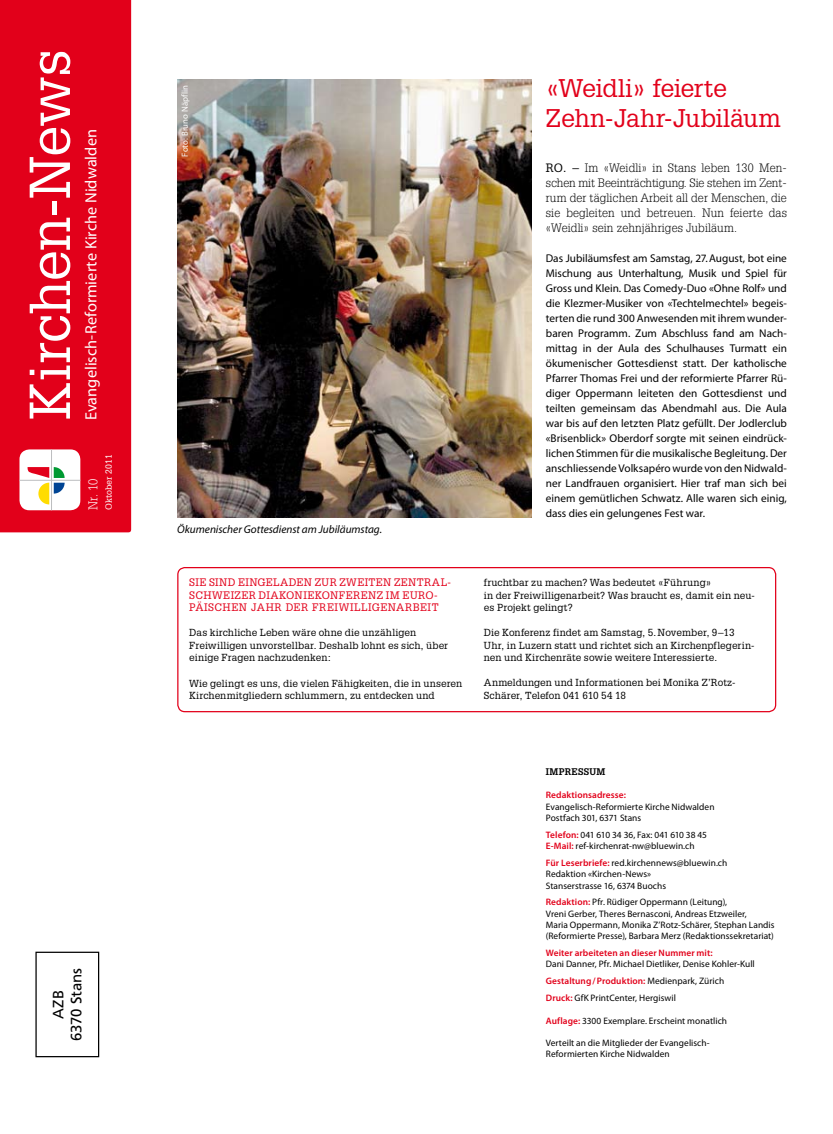
<style>
.page{position:relative;width:833px;height:1134px;background:#fff}
.page>*{position:absolute;margin:0;border:0;box-sizing:border-box;transform-origin:0 0}
.t1{font:56.25px "Glypha LT Std";letter-spacing:-.005em;color:#fff}
.t2{font:25px/30px "Glypha LT Std";letter-spacing:-.005em;color:#e2001a}
.t3{font:16.25px "Myriad Pro";letter-spacing:.005em;color:#fff}
.t4{font:15px/18px "Frutiger LT";letter-spacing:-.01em;color:#000;text-align:center}
.t5{font:300 12.5px "Glypha LT Std";color:#fff}
.t6{font:300 11.88px/15px "Glypha LT Std";letter-spacing:.01em;color:#000}
.t7{font:11.25px/15px "Myriad Pro";color:#000;text-align:justify}
.t8{font:italic 11.25px "Myriad Pro";color:#000}
.t9{font:10.62px/12.5px "Glypha LT Std";letter-spacing:.04em;color:#e2001a}
.t10{font:10px/12.5px "Glypha LT Std";letter-spacing:.01em;color:#000}
.t11{font:9.38px/11.2px "Myriad Pro";letter-spacing:.005em;color:#000}
.t12{font:600 9.38px "Myriad Pro";letter-spacing:.005em;color:#e2001a}
.t13{font:700 9.38px "Glypha LT Std";color:#000}
.t14{font:8.75px "Myriad Pro";letter-spacing:.005em;color:#fff}
.t15{font:8.75px "Glypha LT Std";letter-spacing:.01em;color:#fff}
.s1{font-weight:400}
.s2{font-weight:600;color:#e2001a}
</style>
<div class="page">
<img style="left:177px;top:79px;width:354px;height:438px">
<div style="left:35px;top:952px;width:64px;height:105px;border:1px solid #000"></div>
<div style="left:0;top:0;width:131px;height:532px;background:#e2001a"></div>
<div style="left:19px;top:449px;width:61px;height:61px;background:#fff;border-radius:10px"></div>
<svg style="left:28px;top:467px;width:37px;height:37px"></svg>
<hr style="left:19px;top:480px;width:61px;height:1px;background:#bcbdbf">
<hr style="left:51px;top:449px;width:1px;height:61px;background:#bcbdbf">
<div style="left:177px;top:567px;width:599px;height:145px;border:1px solid #e2001a;border-radius:7px"></div>
<h1 class="t1" style="left:16px;top:420px;width:373px;rotate:-90deg">Kirchen-News</h1>
<h3 class="t3" style="left:81px;top:420px;width:293px;rotate:-90deg">Evangelisch-Reformierte Kirche Nidwalden</h3>
<p class="t15" style="left:103px;top:510px;width:58px;rotate:-90deg">Oktober 2011</p>
<p class="t5" style="left:86px;top:510px;width:33px;rotate:-90deg">Nr. 10</p>
<h3 class="t4" style="left:49px;top:1041px;width:75px;rotate:-90deg">AZB<br>6370 Stans</h3>
<p class="t14" style="left:179px;top:157px;width:73px;rotate:-90deg">Foto: Bruno Näpflin</p>
<p class="t8" style="left:177px;top:522px;width:206px">Ökumenischer Gottesdienst am Jubiläumstag.</p>
<p class="t9" style="left:189px;top:576px;width:134px">Sie sind eingeladen zur</p>
<p class="t9" style="left:339px;top:576px;width:78px">zweiten Zentra</p>
<p class="t9" style="left:441px;top:576px;width:12px">l-</p>
<p class="t9" style="left:189px;top:589px;width:250px">schweizer Diakoniekonferenz im euro&shy;päischen Jahr der Freiwilligenarb</p>
<p class="t9" style="left:420px;top:601px;width:17px">eit</p>
<p class="t10" style="left:189px;top:626px;width:260px">Das kirchliche Leben wäre ohne die unzähligen<br>Freiwilligen unvorstellbar. Deshalb lohnt es sich, über einige Fragen nachzudenken:</p>
<p class="t10" style="left:189px;top:676px;width:274px">Wie gelingt es uns, die vielen Fähigkeiten, die in unseren<br>Kirchenmitgliedern schlummern, zu entdecken und</p>
<h2 class="t2" style="left:546px;top:73px;width:236px">«Weidli» feierte<br>Zehn-Jahr-Jubiläum</h2>
<p class="t6" style="left:546px;top:161px;width:242px"><span class="s1">RO. –</span> Im «Weidli» in Stans leben 130 Men&shy;schen mit Beeinträchtigung. Sie stehen im Zent&shy;rum der täglichen Arbeit all der Menschen, die sie begleiten und betreuen. Nun feierte das «Weidli» sein zehnjähriges Jubiläum.</p>
<p class="t7" style="left:546px;top:251px;width:242px">Das Jubiläumsfest am Samstag, 27.August, bot eine Mischung aus Unterhaltung, Musik und Spiel für Gross und Klein. Das Comedy-Duo «Ohne Rolf» und die Klezmer-Musiker von «Techtelmechtel» begeis&shy;terten die rund 300 Anwesenden mit ihrem wunder&shy;baren Programm. Zum Abschluss fand am Nach&shy;mittag in der Aula des Schulhauses Turmatt ein ökumenischer Gottesdienst statt. Der katholische Pfarrer Thomas Frei und der reformierte Pfarrer Rü&shy;diger Oppermann leiteten den Gottesdienst und teilten gemeinsam das Abendmahl aus. Die Aula war bis auf den letzten Platz gefüllt. Der Jodlerclub «Brisenblick» Oberdorf sorgte mit seinen eindrück&shy;lichen Stimmen für die musikalische Begleitung. Der anschliessende Volksapéro wurde von den Nidwald&shy;ner Landfrauen organisiert. Hier traf man sich bei einem gemütlichen Schwatz. Alle waren sich einig, dass dies ein gelungenes Fest war.</p>
<p class="t10" style="left:484px;top:576px;width:272px">fruchtbar zu machen? Was bedeutet «Führung»<br>in der Freiwilligenarbeit? Was braucht es, damit ein neu&shy;es Projekt gelingt?</p>
<p class="t10" style="left:484px;top:626px;width:272px">Die Konferenz findet am Samstag, 5.November, 9–13<br>Uhr, in Luzern statt und richtet sich an Kirchenpflegerin&shy;nen und Kirchenräte sowie weitere Interessierte.</p>
<p class="t10" style="left:484px;top:676px;width:253px">Anmeldungen und Informationen bei Monika Z’Rotz-<br>Schärer, Telefon 041 610 54 18</p>
<p class="t13" style="left:546px;top:766px;width:8px">IMPRESSUM</p>
<p class="t12" style="left:546px;top:789px;width:81px">Redaktionsadresse:</p>
<p class="t11" style="left:546px;top:801px;width:170px">Evangelisch-Reformierte Kirche Nidwalden<br>Postfach 301, 6371 Stans</p>
<p class="t11" style="left:546px;top:829px;width:163px"><span class="s2">Telefon:</span> 041 610 34 36, Fax: 041 610 38 45<br><span class="s2">E-Mail:</span> ref-kirchenrat-nw@bluewin.ch</p>
<p class="t11" style="left:546px;top:857px;width:183px"><span class="s2">Für Leserbriefe:</span> red.kirchennews@bluewin.ch<br>Redaktion «Kirchen-News»<br>Stanserstrasse 16, 6374 Buochs</p>
<p class="t11" style="left:546px;top:896px;width:230px"><span class="s2">Redaktion:</span> Pfr. Rüdiger Oppermann (Leitung),<br>Vreni Gerber, Theres Bernasconi, Andreas Etzweiler,<br>Maria Oppermann, Monika Z’Rotz-Schärer, Stephan Landis (Reformierte Presse), Barbara Merz (Redaktionssekretariat)</p>
<p class="t12" style="left:546px;top:947px;width:168px">Weiter arbeiteten an dieser Nummer mit:</p>
<p class="t11" style="left:546px;top:955px;width:210px;line-height:16.9px">Dani Danner, Pfr. Michael Dietliker, Denise Kohler-Kull<br><span class="s2">Gestaltung/Produktion:</span> Medienpark, Zürich<br><span class="s2">Druck:</span> GfK PrintCenter, Hergiswil</p>
<p class="t11" style="left:546px;top:1014px;width:183px"><span class="s2">Auflage:</span> 3300 Exemplare. Erscheint monatlich</p>
<p class="t11" style="left:546px;top:1037px;width:165px">Verteilt an die Mitglieder der Evangelisch-<br>Reformierten Kirche Nidwalden</p>
</div>
